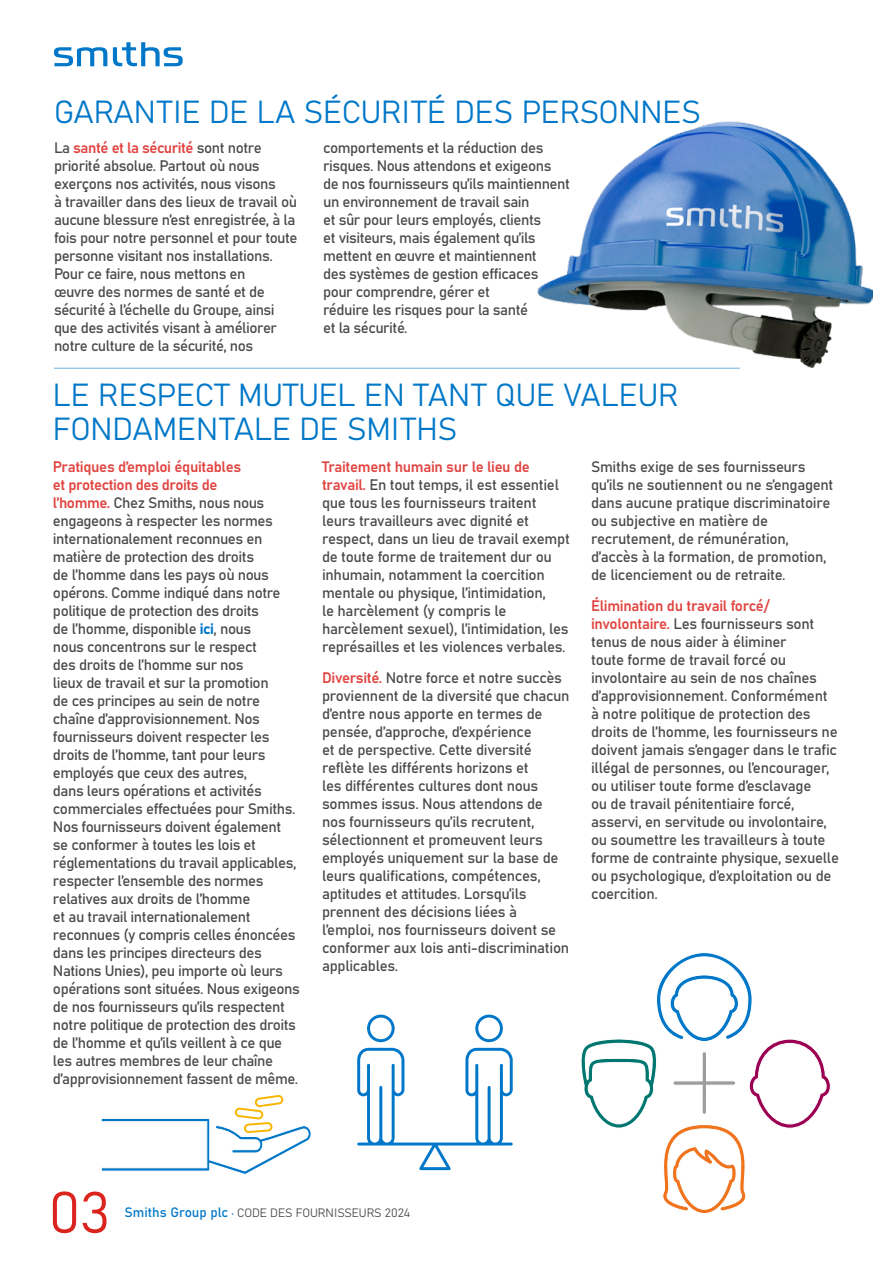
<style>
.page{position:relative;width:893px;height:1263px;background:#fff}
.page>*{position:absolute;margin:0;border:0;box-sizing:border-box;transform-origin:0 0}
.t1{font:57.45px "Bahnschrift";color:#dc241f}
.t2{font:31.5px/34.5px "Bahnschrift";color:#0077c8}
.t3{font:15px/18px "Bahnschrift";letter-spacing:-.03em;color:#4a4a49}
.t4{font:12px "Bahnschrift";letter-spacing:-.01em;color:#4a4a49}
.s1{color:#e14541}
.s2{color:#0077c8}
.s3{font-size:13.5px;color:#0077c8}
</style>
<div class="page">
<svg style="left:54px;top:47px;width:53px;height:19px"></svg>
<svg style="left:113px;top:42px;width:70px;height:24px"></svg>
<hr style="left:54px;top:368px;width:686px;height:1px;background:#0077c8">
<img style="left:537px;top:121px;width:336px;height:247px">
<svg style="left:357px;top:1014px;width:156px;height:157px"></svg>
<svg style="left:581px;top:952px;width:250px;height:261px"></svg>
<svg style="left:101px;top:1095px;width:210px;height:80px"></svg>
<h2 class="t2" style="left:54px;top:92px;width:648px">GARANTIE DE LA SÉCURITÉ DES PERSONNES</h2>
<p class="t3" style="left:54px;top:137px;width:245px">La <span class="s1">santé et la sécurité</span> sont notre priorité absolue. Partout où nous exerçons nos activités, nous visons<br>à travailler dans des lieux de travail où aucune blessure n’est enregistrée, à la fois pour notre personnel et pour toute personne visitant nos installations.<br>Pour ce faire, nous mettons en<br>œuvre des normes de santé et de sécurité à l’échelle du Groupe, ainsi que des activités visant à améliorer notre culture de la sécurité, nos</p>
<p class="t3" style="left:323px;top:137px;width:248px">comportements et la réduction des risques. Nous attendons et exigeons de nos fournisseurs qu’ils maintiennent un environnement de travail sain<br>et sûr pour leurs employés, clients<br>et visiteurs, mais également qu’ils mettent en œuvre et maintiennent<br>des systèmes de gestion efficaces pour comprendre, gérer et<br>réduire les risques pour la santé<br>et la sécurité.</p>
<h2 class="t2" style="left:53px;top:375px;width:627px">LE RESPECT MUTUEL EN TANT QUE VALEUR<br>FONDAMENTALE DE SMITHS</h2>
<p class="t3" style="left:53px;top:456px;width:248px"><span class="s1">Pratiques d’emploi équitables<br>et protection des droits de<br>l’homme.</span> Chez Smiths, nous nous engageons à respecter les normes internationalement reconnues en matière de protection des droits<br>de l’homme dans les pays où nous opérons. Comme indiqué dans notre politique de protection des droits<br>de l’homme, disponible <span class="s2">ici</span>, nous<br>nous concentrons sur le respect<br>des droits de l’homme sur nos<br>lieux de travail et sur la promotion<br>de ces principes au sein de notre chaîne d’approvisionnement. Nos fournisseurs doivent respecter les droits de l’homme, tant pour leurs employés que ceux des autres,<br>dans leurs opérations et activités commerciales effectuées pour Smiths.<br>Nos fournisseurs doivent également se conformer à toutes les lois et réglementations du travail applicables, respecter l’ensemble des normes relatives aux droits de l’homme<br>et au travail internationalement reconnues (y compris celles énoncées dans les principes directeurs des Nations Unies), peu importe où leurs opérations sont situées. Nous exigeons de nos fournisseurs qu’ils respectent notre politique de protection des droits de l’homme et qu’ils veillent à ce que les autres membres de leur chaîne d’approvisionnement fassent de même.</p>
<p class="t3" style="left:322px;top:456px;width:249px"><span class="s1">Traitement humain sur le lieu de travail.</span> En tout temps, il est essentiel que tous les fournisseurs traitent leurs travailleurs avec dignité et respect, dans un lieu de travail exempt de toute forme de traitement dur ou inhumain, notamment la coercition mentale ou physique, l’intimidation,<br>le harcèlement (y compris le harcèlement sexuel), l’intimidation, les représailles et les violences verbales.</p>
<p class="t3" style="left:322px;top:667px;width:249px"><span class="s1">Diversité.</span> Notre force et notre succès proviennent de la diversité que chacun d’entre nous apporte en termes de pensée, d’approche, d’expérience<br>et de perspective. Cette diversité reflète les différents horizons et<br>les différentes cultures dont nous sommes issus. Nous attendons de nos fournisseurs qu’ils recrutent, sélectionnent et promeuvent leurs employés uniquement sur la base de leurs qualifications, compétences, aptitudes et attitudes. Lorsqu’ils prennent des décisions liées à l’emploi, nos fournisseurs doivent se conformer aux lois anti-discrimination applicables.</p>
<p class="t3" style="left:591px;top:456px;width:244px">Smiths exige de ses fournisseurs qu’ils ne soutiennent ou ne s’engagent dans aucune pratique discriminatoire ou subjective en matière de recrutement, de rémunération, d’accès à la formation, de promotion, de licenciement ou de retraite.</p>
<p class="t3" style="left:591px;top:595px;width:249px"><span class="s1">Élimination du travail forcé/ involontaire.</span> Les fournisseurs sont tenus de nous aider à éliminer<br>toute forme de travail forcé ou involontaire au sein de nos chaînes d’approvisionnement. Conformément à notre politique de protection des droits de l’homme, les fournisseurs ne doivent jamais s’engager dans le trafic illégal de personnes, ou l’encourager, ou utiliser toute forme d’esclavage<br>ou de travail pénitentiaire forcé, asservi, en servitude ou involontaire, ou soumettre les travailleurs à toute forme de contrainte physique, sexuelle ou psychologique, d’exploitation ou de coercition.</p>
<h1 class="t1" style="left:49px;top:1169px;width:63px">03</h1>
<p class="t4" style="left:124px;top:1203px;width:287px"><span class="s3">Smiths Group plc</span> <span class="s2">·</span> CODE DES FOURNISSEURS 2024</p>
</div>
